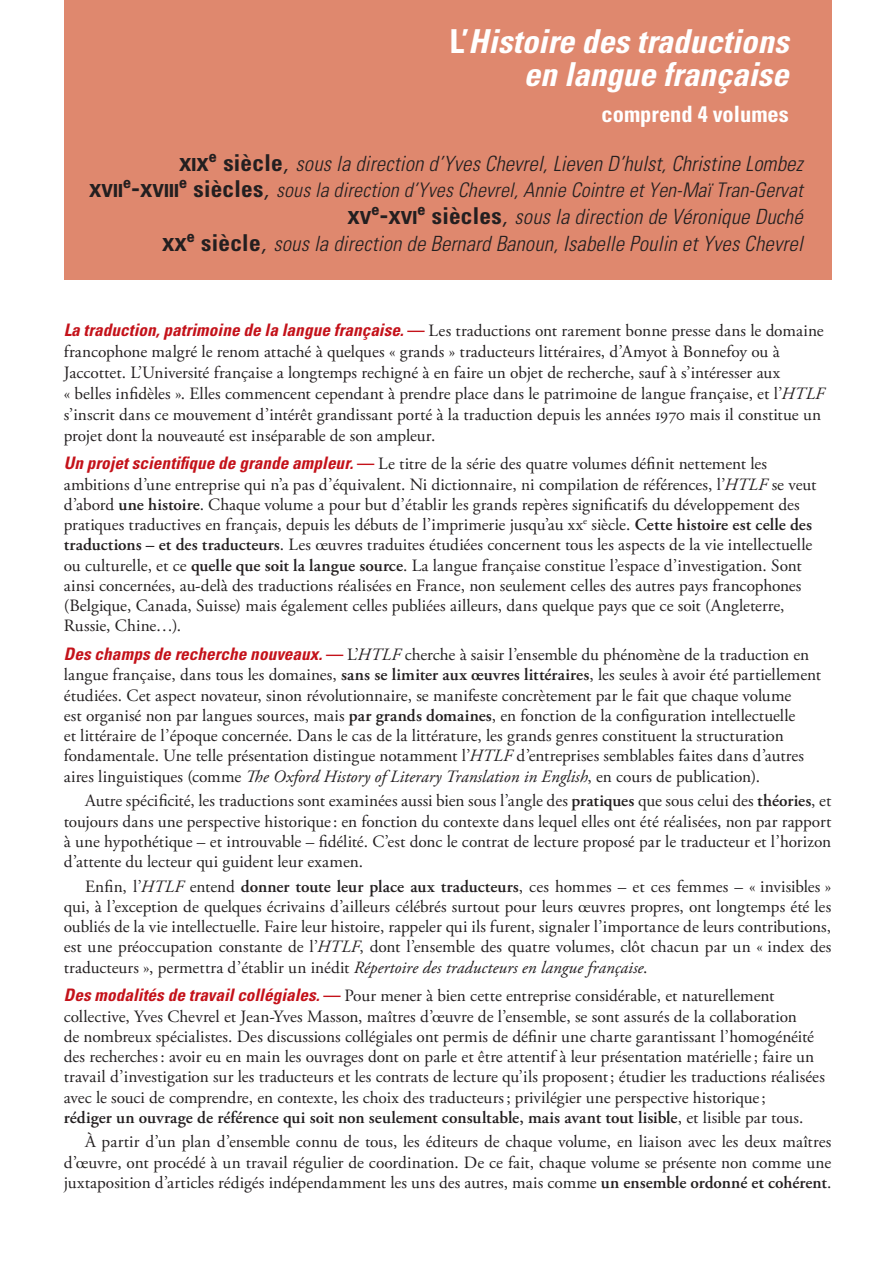
<style>
.page{position:relative;width:893px;height:1263px;background:#fff}
.page>*{position:absolute;margin:0;border:0;box-sizing:border-box;transform-origin:0 0}
.t1{font:italic 700 condensed 33px/33px "Univers LT Std";color:#fff;text-align:right}
.t2{font:700 condensed 22.5px "Univers LT Std";color:#fff}
.t3{font:italic 300 condensed 21px "Univers LT Std";letter-spacing:.01em;color:#231f20}
.t4{font:italic 300 condensed 20.1px "Univers LT Std";letter-spacing:.01em;color:#231f20}
.t5{font:900 18px "Univers LT Std";color:#231f20;scale:.83 1}
.t6{font:17.25px/20.2px "Adobe Garamond Pro";color:#231f20}
.s1{font-style:normal}
.s2{font-weight:700;font-style:normal;font-size:23.25px}
.s3{font-size:27px}
.s4{font-weight:700;font-stretch:condensed;font-size:27px}
.s5{font-family:"Univers LT Std";font-weight:700;font-style:italic;font-stretch:condensed;color:#c4121a}
.s6{font-family:"Univers LT Std";font-weight:700;font-stretch:condensed;color:#c4121a}
.s7{font-style:italic}
.s8{font-weight:600}
</style>
<div class="page">
<div style="left:64px;top:0;width:767px;height:279px;background:#df886e"></div>
<h1 class="t1" style="left:450px;top:25px;width:341px"><span class="s1">L’</span>Histoire des traductions en langue française</h1>
<h2 class="t2" style="left:602px;top:100px;width:189px">comprend 4 volumes</h2>
<p class="t5" style="left:179px;top:153px;width:37px">XIX</p>
<p class="t3" style="left:209px;top:150px;width:595px"><sup>e</sup> <span class="s2">siècle</span><span class="s3">,</span> sous la direction d’Yves chevrel, lieven d’hulst, christine lombez</p>
<p class="t5" style="left:89px;top:179px;width:110px">XVII<sup>e</sup><span class="s4">-</span>XVIII</p>
<p class="t4" style="left:179px;top:178px;width:627px"><sup>e</sup> <span class="s2">siècles</span><span class="s3">,</span> sous la direction d’Yves Chevrel, annie cointre et Yen-maï tran-gervat</p>
<p class="t5" style="left:347px;top:206px;width:86px">XV<sup>e</sup><span class="s4">-</span>XVI</p>
<p class="t3" style="left:417px;top:204px;width:387px"><sup>e</sup> <span class="s2">siècles</span><span class="s3">,</span> sous la direction de véronique duché</p>
<p class="t5" style="left:162px;top:233px;width:31px">XX</p>
<p class="t3" style="left:187px;top:231px;width:617px"><sup>e</sup> <span class="s2">siècle</span><span class="s3">,</span> sous la direction de bernard banoun, Isabelle Poulin et Yves Chevrel</p>
<p class="t6" style="left:64px;top:320px;width:762px;line-height:21px"><span class="s5">La traduction, patrimoine de la langue française.</span> <span class="s6">—</span> Les traductions ont rarement bonne presse dans le domaine francophone malgré le renom attaché à quelques « grands » traducteurs littéraires, d’Amyot à Bonnefoy ou à Jaccottet. L’Université française a longtemps rechigné à en faire un objet de recherche, sauf à s’intéresser aux<br>« belles infidèles ». Elles commencent cependant à prendre place dans le patrimoine de langue française, et l’<span class="s7">HTLF </span>s’inscrit dans ce mouvement d’intérêt grandissant porté à la traduction depuis les années 1970 mais il constitue un projet dont la nouveauté est inséparable de son ampleur.</p>
<p class="t6" style="left:64px;top:454px;width:754px"><span class="s5">Un projet scientifique de grande ampleur.</span> <span class="s6">—</span> Le titre de la série des quatre volumes définit nettement les ambitions d’une entreprise qui n’a pas d’équivalent. Ni dictionnaire, ni compilation de références, l’<span class="s7">HTLF</span> se veut d’abord <span class="s8">une histoire</span>. Chaque volume a pour but d’établir les grands repères significatifs du développement des pratiques traductives en français, depuis les débuts de l’imprimerie jusqu’au xx<sup>e</sup> siècle. <span class="s8">Cette histoire est celle des traductions – et des traducteurs</span>. Les œuvres traduites étudiées concernent tous les aspects de la vie intellectuelle ou culturelle, et ce <span class="s8">quelle que soit la langue source</span>. La langue française constitue l’espace d’investigation. Sont ainsi concernées, au-delà des traductions réalisées en France, non seulement celles des autres pays francophones (Belgique, Canada, Suisse) mais également celles publiées ailleurs, dans quelque pays que ce soit (Angleterre, Russie, Chine…).</p>
<p class="t6" style="left:64px;top:645px;width:759px"><span class="s5">Des champs de recherche nouveaux.</span> <span class="s6">—</span> L’<span class="s7">HTLF</span> cherche à saisir l’ensemble du phénomène de la traduction en langue française, dans tous les domaines, <span class="s8">sans se limiter aux œuvres littéraires</span>, les seules à avoir été partiellement étudiées. Cet aspect novateur, sinon révolutionnaire, se manifeste concrètement par le fait que chaque volume<br>est organisé non par langues sources, mais <span class="s8">par grands domaines</span>, en fonction de la configuration intellectuelle<br>et littéraire de l’époque concernée. Dans le cas de la littérature, les grands genres constituent la structuration fondamentale. Une telle présentation distingue notamment l’<span class="s7">HTLF</span> d’entreprises semblables faites dans d’autres aires linguistiques (comme <span class="s7">The Oxford History of Literary Translation in English</span>, en cours de publication).</p>
<p class="t6" style="left:64px;top:791px;width:769px;text-align:justify;text-indent:21px">Autre spécificité, les traductions sont examinées aussi bien sous l’angle des <span class="s8">pratiques</span> que sous celui des <span class="s8">théories</span>, et toujours dans une perspective historique: en fonction du contexte dans lequel elles ont été réalisées, non par rapport à une hypothétique – et introuvable – fidélité. C’est donc le contrat de lecture proposé par le traducteur et l’horizon d’attente du lecteur qui guident leur examen.</p>
<p class="t6" style="left:64px;top:876px;width:769px;text-align:justify;text-indent:21px">Enfin, l’<span class="s7">HTLF</span> entend <span class="s8">donner toute leur place aux traducteurs</span>, ces hommes – et ces femmes – « invisibles » qui, à l’exception de quelques écrivains d’ailleurs célébrés surtout pour leurs œuvres propres, ont longtemps été les oubliés de la vie intellectuelle. Faire leur histoire, rappeler qui ils furent, signaler l’importance de leurs contributions, est une préoccupation constante de l’<span class="s7">HTLF</span>, dont l’ensemble des quatre volumes, clôt chacun par un « index des traducteurs », permettra d’établir un inédit <span class="s7">Répertoire des traducteurs en langue française</span>.</p>
<p class="t6" style="left:64px;top:986px;width:763px"><span class="s5">Des modalités de travail collégiales.</span> <span class="s6">—</span> Pour mener à bien cette entreprise considérable, et naturellement collective, Yves Chevrel et Jean-Yves Masson, maîtres d’œuvre de l’ensemble, se sont assurés de la collaboration<br>de nombreux spécialistes. Des discussions collégiales ont permis de définir une charte garantissant l’homogénéité des recherches: avoir eu en main les ouvrages dont on parle et être attentif à leur présentation matérielle; faire un travail d’investigation sur les traducteurs et les contrats de lecture qu’ils proposent; étudier les traductions réalisées avec le souci de comprendre, en contexte, les choix des traducteurs; privilégier une perspective historique;<br><span class="s8">rédiger un ouvrage de référence qui soit non seulement consultable, mais avant tout lisible</span>, et lisible par tous.</p>
<p class="t6" style="left:64px;top:1132px;width:769px;text-align:justify;text-indent:21px">À partir d’un plan d’ensemble connu de tous, les éditeurs de chaque volume, en liaison avec les deux maîtres d’œuvre, ont procédé à un travail régulier de coordination. De ce fait, chaque volume se présente non comme une juxtaposition d’articles rédigés indépendamment les uns des autres, mais comme <span class="s8">un ensemble ordonné et cohérent</span>.</p>
</div>
